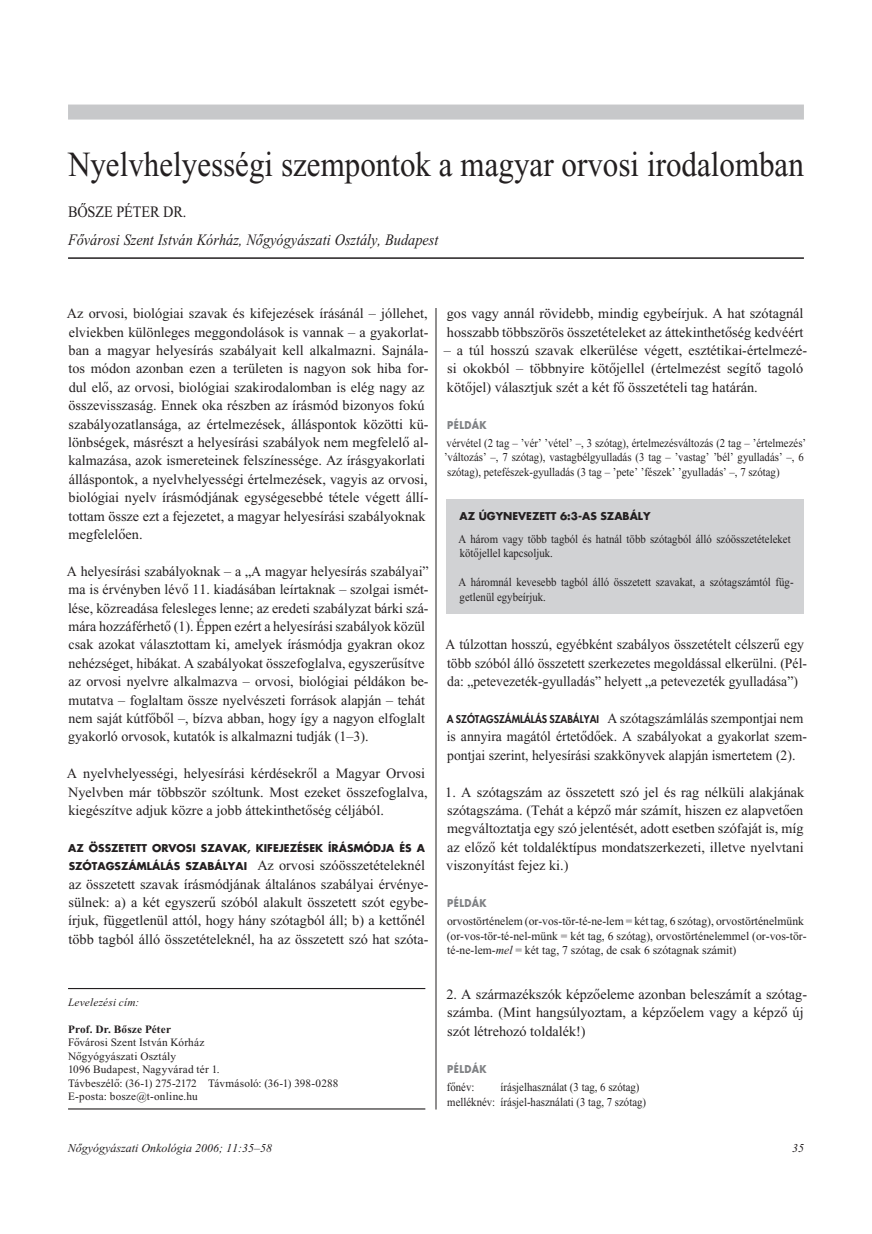
<style>
.page{position:relative;width:872px;height:1234px;background:#fff}
.page>*{position:absolute;margin:0;border:0;box-sizing:border-box;transform-origin:0 0}
.Cim_-_Dolgozat{font:35.25px "Times New Roman PSH";color:#231f20;scale:.88 1}
.Intezmeny{font:15.9px "Times New Roman PS Italic H";color:#231f20;scale:.9 1}
.Szerzok{font:15.9px "Times New Roman PSH";letter-spacing:-.01em;color:#231f20;scale:.9 1}
.Kenyerbetu{font:14.25px/18.5px "Times New Roman PSH";color:#231f20}
.Kenyerbetu-2{font:14.25px/18.5px "Times New Roman PSH";color:#231f20;scale:.96 1}
.Példák{font:12px/14.4px "Times New Roman PSH";color:#231f20;scale:.9 1}
.Példák-2{font:12px/14.4px "Times New Roman PSH";color:#231f20}
.Doboz_szoveg{font:12px/14.4px "Times New Roman PSH";color:#231f20;scale:.9 1}
.Példák_behuzott{font:12px "Times New Roman PSH";color:#231f20;scale:.9 1}
.t1{font:12px "Times New Roman PS Italic H";color:#231f20}
.Levelezesi_-_Adatok{font:11.25px "Times New Roman PSH";letter-spacing:.015em;color:#231f20}
.Levelezesi_-_Nev{font:11.25px "Times New Roman PS Bold H";letter-spacing:.015em;color:#231f20}
.Levelezesi_-_Cim{font:11.25px "Times New Roman PS Italic H";letter-spacing:.015em;color:#231f20}
.Kenyerbetu-3{font:10.5px "Futura Bold H";color:#231f20}
.Dobozcim{font:10.5px "Futura Bold H";color:#231f20}
.Példák-3{font:10.5px "Futura Bold H";letter-spacing:.035em;color:#808285;scale:.9 1}
.Példák_behuzott-2{font:10.5px "Futura Bold H";letter-spacing:.035em;color:#808285;scale:.9 1}
.s1{font-family:"Futura Bold H";font-size:10.5px}
.s2{font-family:"Futura Heavy H";font-size:10.5px}
.s3{font-family:"Times New Roman PS Italic H"}
</style>
<div class="page">
<hr style="left:435px;top:106px;width:1px;height:1003px;background:#231f20">
<div style="left:68px;top:104px;width:736px;height:15px;background:#c7c8ca"></div>
<hr style="left:68px;top:257px;width:736px;height:2px;background:#231f20">
<hr style="left:68px;top:987px;width:357px;height:1px;background:#231f20">
<hr style="left:68px;top:1108px;width:357px;height:1px;background:#231f20">
<div style="left:446px;top:499px;width:358px;height:114px;background:#d1d2d4"></div>
<p class="Cim_-_Dolgozat" style="left:68px;top:145px;width:837px">Nyelvhelyességi szempontok a magyar orvosi irodalomban</p>
<p class="Szerzok" style="left:68px;top:203px;width:133px">BÔSZE PÉTER DR.</p>
<p class="Intezmeny" style="left:68px;top:231px;width:413px">Fôvárosi Szent István Kórház, Nôgyógyászati Osztály, Budapest</p>
<p class="Kenyerbetu" style="left:67px;top:304px;width:363px">Az orvosi, biológiai szavak és kifejezések írásánál – jóllehet, elviekben különleges meggondolások is vannak – a gyakorlat&shy;ban a magyar helyesírás szabályait kell alkalmazni. Sajnála&shy;tos módon azonban ezen a területen is nagyon sok hiba for&shy;dul elô, az orvosi, biológiai szakirodalomban is elég nagy az összevisszaság. Ennek oka részben az írásmód bizonyos fokú szabályozatlansága, az értelmezések, álláspontok közötti kü&shy;lönbségek, másrészt a helyesírási szabályok nem megfelelô al&shy;kalmazása, azok ismereteinek felszínessége. Az írásgyakorlati álláspontok, a nyelvhelyességi értelmezések, vagyis az orvosi, biológiai nyelv írásmódjának egységesebbé tétele végett állí&shy;tottam össze ezt a fejezetet, a magyar helyesírási szabályoknak megfelelôen.</p>
<p class="Kenyerbetu" style="left:67px;top:561px;width:363px">A helyesírási szabályoknak – a „A magyar helyesírás szabályai” ma is érvényben lévô 11. kiadásában leírtaknak – szolgai ismét&shy;lése, közreadása felesleges lenne; az eredeti szabályzat bárki szá&shy;mára hozzáférhetô (1). Éppen ezért a helyesírási szabályok közül csak azokat választottam ki, amelyek írásmódja gyakran okoz nehézséget, hibákat. A szabályokat összefoglalva, egyszerûsítve az orvosi nyelvre alkalmazva – orvosi, biológiai példákon be&shy;mutatva – foglaltam össze nyelvészeti források alapján – tehát nem saját kútfôbôl –, bízva abban, hogy így a nagyon elfoglalt gyakorló orvosok, kutatók is alkalmazni tudják (1–3).</p>
<p class="Kenyerbetu" style="left:67px;top:764px;width:362px">A nyelvhelyességi, helyesírási kérdésekrôl a Magyar Orvosi<br>Nyelvben már többször szóltunk. Most ezeket összefoglalva, kiegészítve adjuk közre a jobb áttekinthetôség céljából.</p>
<p class="Kenyerbetu-3" style="left:68px;top:840px;width:358px">AZ ÖSSZETETT ORVOSI SZAVAK, KIFEJEZÉSEK ÍRÁSMÓDJA ÉS A</p>
<p class="Kenyerbetu" style="left:68px;top:856px;width:362px"><span class="s1">SZÓTAGSZÁMLÁLÁS SZABÁLYAI</span> Az orvosi szóösszetételeknél az összetett szavak írásmódjának általános szabályai érvénye&shy;sülnek: a) a két egyszerû szóból alakult összetett szót egybe&shy;írjuk, függetlenül attól, hogy hány szótagból áll; b) a kettônél több tagból álló összetételeknél, ha az összetett szó hat szóta-</p>
<p class="Levelezesi_-_Cim" style="left:68px;top:995px;width:73px">Levelezési cím:</p>
<p class="Levelezesi_-_Nev" style="left:68px;top:1022px;width:104px">Prof. Dr. Bôsze Péter</p>
<p class="Levelezesi_-_Adatok" style="left:68px;top:1036px;width:138px">Fôvárosi Szent István Kórház</p>
<p class="Levelezesi_-_Adatok" style="left:68px;top:1049px;width:109px">Nôgyógyászati Osztály</p>
<p class="Levelezesi_-_Adatok" style="left:68px;top:1063px;width:153px">1096 Budapest, Nagyvárad tér 1.</p>
<p class="Levelezesi_-_Adatok" style="left:68px;top:1076px;width:272px">Távbeszélô: (36-1) 275-2172 Távmásoló: (36-1) 398-0288</p>
<p class="Levelezesi_-_Adatok" style="left:68px;top:1090px;width:131px">E-posta: bosze@t-online.hu</p>
<p class="t1" style="left:68px;top:1141px;width:206px">Nôgyógyászati Onkológia 2006; 11:35–58</p>
<p class="Kenyerbetu" style="left:447px;top:304px;width:358px">gos vagy annál rövidebb, mindig egybeírjuk. A hat szótagnál hosszabb többszörös összetételeket az áttekinthetôség kedvéért</p>
<p class="Kenyerbetu" style="left:443px;top:341px;width:365px">– a túl hosszú szavak elkerülése végett, esztétikai-értelmezé&shy;si okokból – többnyire kötôjellel (értelmezést segítô tagoló kötôjel) választjuk szét a két fô összetételi tag határán.</p>
<p class="Példák-3" style="left:447px;top:417px;width:45px">PÉLDÁK</p>
<p class="Példák" style="left:444px;top:435px;width:404px">vérvétel (2 tag – ’vér’ ’vétel’ –, 3 szótag), értelmezésváltozás (2 tag – ’értelmezés’ ’változás’ –, 7 szótag), vastagbélgyulladás (3 tag – ’vastag’ ’bél’ gyulladás’ –, 6 szótag), petefészek-gyulladás (3 tag – ’pete’ ’fészek’ ’gyulladás’ –, 7 szótag)</p>
<p class="Dobozcim" style="left:459px;top:509px;width:193px">AZ ÚGYNEVEZETT 6:3-AS SZABÁLY</p>
<p class="Doboz_szoveg" style="left:458px;top:531px;width:371px">A három vagy több tagból és hatnál több szótagból álló szóösszetételeket kötôjellel kapcsoljuk.</p>
<p class="Doboz_szoveg" style="left:458px;top:575px;width:373px">A háromnál kevesebb tagból álló összetett szavakat, a szótagszámtól füg&shy;getlenül egybeírjuk.</p>
<p class="Kenyerbetu-2" style="left:445px;top:635px;width:378px">A túlzottan hosszú, egyébként szabályos összetételt célszerû egy több szóból álló összetett szerkezetes megoldással elkerülni. (Pél&shy;da: „petevezeték-gyulladás” helyett „a petevezeték gyulladása”)</p>
<p class="Kenyerbetu-2" style="left:447px;top:709px;width:377px"><span class="s2">A SZÓTAGSZÁMLÁLÁS SZABÁLYAI</span> A szótagszámlálás szempontjai nem is annyira magától értetôdôek. A szabályokat a gyakorlat szem&shy;pontjai szerint, helyesírási szakkönyvek alapján ismertetem (2).</p>
<p class="Kenyerbetu" style="left:445px;top:782px;width:360px;text-align:justify">1. A szótagszám az összetett szó jel és rag nélküli alakjának szótagszáma. (Tehát a képzô már számít, hiszen ez alapvetôen megváltoztatja egy szó jelentését, adott esetben szófaját is, míg az elôzô két toldaléktípus mondatszerkezeti, illetve nyelvtani viszonyítást fejez ki.)</p>
<p class="Példák-3" style="left:447px;top:895px;width:45px">PÉLDÁK</p>
<p class="Példák-2" style="left:447px;top:914px;width:361px">orvostörténelem (or-vos-tör-té-ne-lem = két tag, 6 szótag), orvostörténelmünk (or-vos-tör-té-nel-münk = két tag, 6 szótag), orvostörténelemmel (or-vos-tör&shy;té-ne-lem-<span class="s3">mel</span> = két tag, 7 szótag, de csak 6 szótagnak számit)</p>
<p class="Kenyerbetu" style="left:446px;top:984px;width:362px">2. A származékszók képzôeleme azonban beleszámít a szótag&shy;számba. (Mint hangsúlyoztam, a képzôelem vagy a képzô új szót létrehozó toldalék!)</p>
<p class="Példák_behuzott-2" style="left:447px;top:1061px;width:45px">PÉLDÁK</p>
<p class="Példák_behuzott" style="left:447px;top:1080px;width:32px">fônév:</p>
<p class="Példák_behuzott" style="left:500px;top:1080px;width:156px">írásjelhasználat (3 tag, 6 szótag)</p>
<p class="Példák_behuzott" style="left:447px;top:1094px;width:222px">melléknév: írásjel-használati (3 tag, 7 szótag)</p>
<p class="t1" style="left:792px;top:1141px;width:13px">35</p>
</div>
